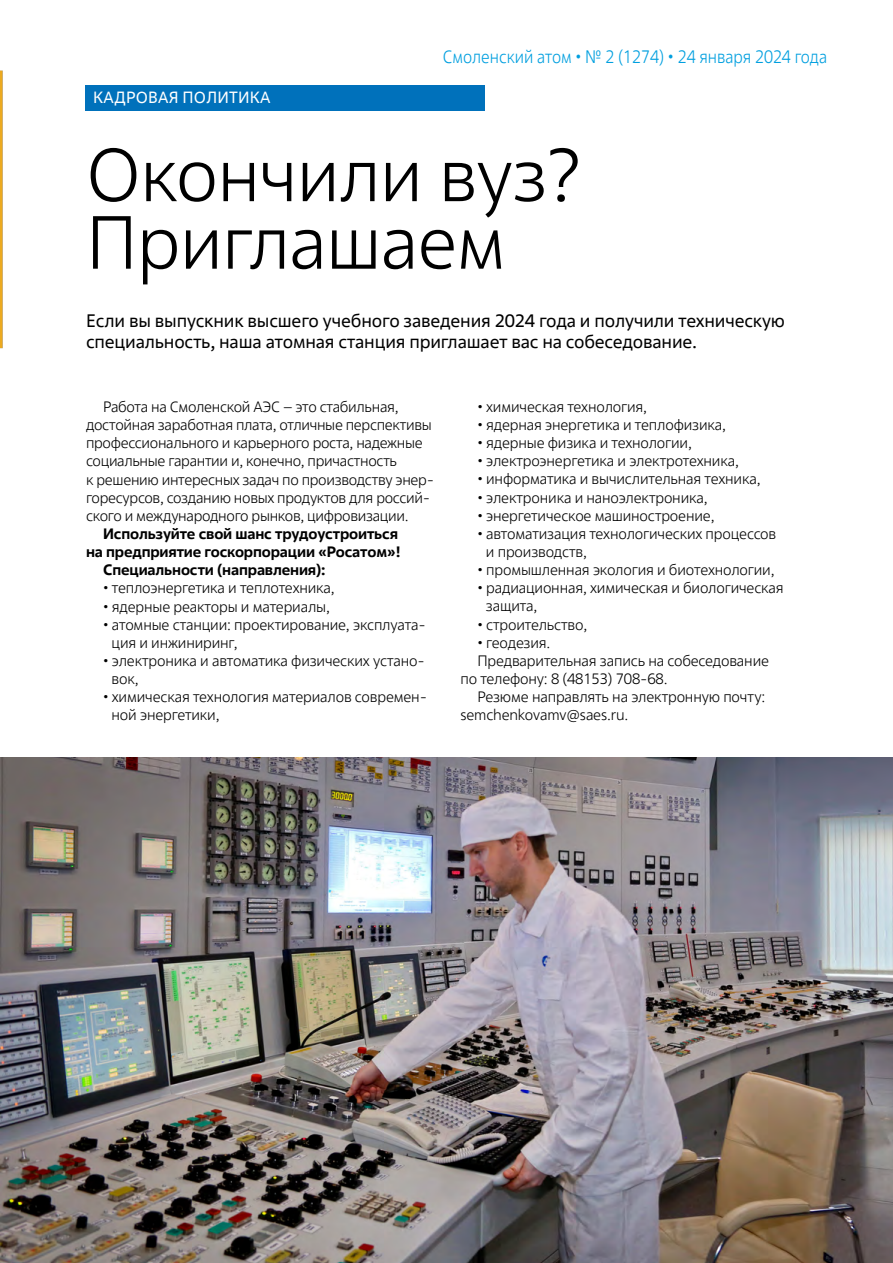
<style>
.page{position:relative;width:893px;height:1263px;background:#fff}
.page>*{position:absolute;margin:0;border:0;box-sizing:border-box;transform-origin:0 0}
.t1{font:300 75px/67.5px "Rosatom";letter-spacing:-.01em;color:#000}
.t2{font:18px/21px "Rosatom";letter-spacing:-.01em;color:#000}
.t3{font:300 18px "Rosatom";color:#009fdf;scale:.9 1}
.t4{font:16.2px "Rosatom";letter-spacing:.01em;color:#fff}
.t5{font:300 15px/18.1px "Rosatom";letter-spacing:-.01em;color:#000}
.t6{font:700 15px "Rosatom";letter-spacing:-.01em;color:#000}
</style>
<div class="page">
<img style="left:0;top:70px;width:3px;height:279px">
<div style="left:85px;top:85px;width:400px;height:26px;background:#0071bb"></div>
<img style="left:0;top:757px;width:893px;height:506px">
<p class="t4" style="left:93px;top:87px;width:179px">КАДРОВАЯ ПОЛИТИКА</p>
<p class="t3" style="left:443px;top:45px;width:428px">Смоленский атом • № 2 (1274) • 24 января 2024 года</p>
<h1 class="t1" style="left:86px;top:142px;width:497px">Окончили вуз?<br>Приглашаем</h1>
<p class="t2" style="left:86px;top:310px;width:700px">Если вы выпускник высшего учебного заведения 2024 года и получили техническую специальность, наша атомная станция приглашает вас на собеседование.</p>
<p class="t5" style="left:86px;top:398px;width:350px;text-indent:17px">Работа на Смоленской АЭС – это стабильная, достойная заработная плата, отличные перспективы профессионального и карьерного роста, надежные социальные гарантии и, конечно, причастность<br>к решению интересных задач по производству энер&shy;горесурсов, созданию новых продуктов для россий&shy;ского и международного рынков, цифровизации.</p>
<p class="t6" style="left:103px;top:524px;width:296px">Используйте свой шанс трудоустроиться</p>
<p class="t6" style="left:86px;top:542px;width:317px">на предприятие госкорпорации «Росатом»!</p>
<p class="t6" style="left:103px;top:560px;width:224px">Специальности (направления):</p>
<p class="t5" style="left:103px;top:579px;width:233px">• теплоэнергетика и теплотехника,</p>
<p class="t5" style="left:103px;top:597px;width:228px">• ядерные реакторы и материалы,</p>
<p class="t5" style="left:112px;top:616px;width:316px;text-indent:-9px">• атомные станции: проектирование, эксплуата&shy;ция и инжиниринг,</p>
<p class="t5" style="left:112px;top:652px;width:315px;text-indent:-9px">• электроника и автоматика физических устано&shy;вок,</p>
<p class="t5" style="left:112px;top:688px;width:317px;text-indent:-9px">• химическая технология материалов современ&shy;ной энергетики,</p>
<p class="t5" style="left:477px;top:398px;width:171px">• химическая технология,</p>
<p class="t5" style="left:477px;top:416px;width:250px">• ядерная энергетика и теплофизика,</p>
<p class="t5" style="left:477px;top:434px;width:216px">• ядерные физика и технологии,</p>
<p class="t5" style="left:477px;top:452px;width:263px">• электроэнергетика и электротехника,</p>
<p class="t5" style="left:477px;top:470px;width:285px">• информатика и вычислительная техника,</p>
<p class="t5" style="left:477px;top:488px;width:232px">• электроника и наноэлектроника,</p>
<p class="t5" style="left:477px;top:507px;width:239px">• энергетическое машиностроение,</p>
<p class="t5" style="left:486px;top:525px;width:292px;text-indent:-9px">• автоматизация технологических процессов и производств,</p>
<p class="t5" style="left:477px;top:561px;width:299px">• промышленная экология и биотехнологии,</p>
<p class="t5" style="left:486px;top:579px;width:299px;text-indent:-9px">• радиационная, химическая и биологическая защита,</p>
<p class="t5" style="left:477px;top:615px;width:111px">• строительство,</p>
<p class="t5" style="left:477px;top:634px;width:75px">• геодезия.</p>
<p class="t5" style="left:477px;top:652px;width:293px">Предварительная запись на собеседование</p>
<p class="t5" style="left:460px;top:670px;width:209px">по телефону: 8 (48153) 708-68.</p>
<p class="t5" style="left:477px;top:688px;width:289px">Резюме направлять на электронную почту:</p>
<p class="t5" style="left:460px;top:706px;width:169px">semchenkovamv@saes.ru.</p>
</div>
